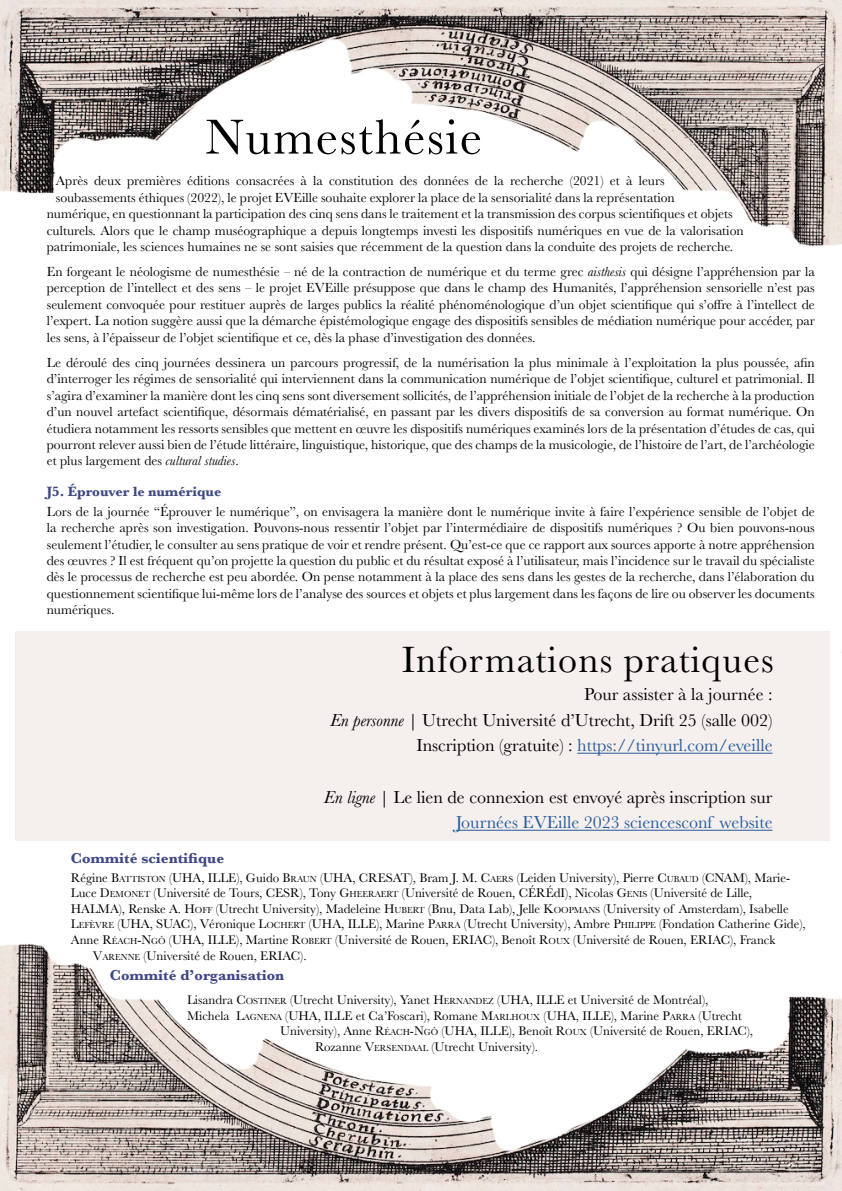
<style>
.page{position:relative;width:842px;height:1191px;background:#fff}
.page>*{position:absolute;margin:0;border:0;box-sizing:border-box;transform-origin:0 0}
.t1{font:51px "Baskerville";letter-spacing:.03em;color:#000}
.t2{font:38px "Baskerville";letter-spacing:.03em;color:#000}
.t3{font:18px/25.7px "Baskerville";color:#000;text-align:right}
.t4{font:700 15px "Baskerville";color:#3f4884}
.t5{font:700 14px "Baskerville";color:#3f4884}
.t6{font:13.7px/16.4px "Baskerville";color:#000;text-align:justify}
.t7{font:13px "Baskerville";color:#000}
.s1{font-size:12px}
.s2{font-style:italic}
.s3{color:#275b9b}
.s4{font-style:inherit}
.s5{font-size:9.1px}
</style>
<div class="page">
<img style="left:0;top:0;width:842px;height:247px">
<img style="left:0;top:631px;width:842px;height:559px">
<div style="left:15px;top:631px;width:814px;height:209px;background:#f5efed"></div>
<hr style="left:577px;top:752px;width:195px;height:1px;background:#275b9b">
<hr style="left:456px;top:829px;width:316px;height:1px;background:#275b9b">
<h1 class="t1" style="left:205px;top:104px;width:278px">Numesthésie</h1>
<p class="t6" style="left:56px;top:173px;width:610px">Après deux premières éditions consacrées à la constitution des données de la recherche (2021) et à leurs</p>
<p class="t6" style="left:56px;top:189px;width:621px">soubassements éthiques (2022), le projet EVEille souhaite explorer la place de la sensorialité dans la représentation</p>
<p class="t6" style="left:47px;top:206px;width:687px">numérique, en questionnant la participation des cinq sens dans le traitement et la transmission des corpus scientifiques et objets</p>
<p class="t6" style="left:47px;top:222px;width:699px">culturels. Alors que le champ muséographique a depuis longtemps investi les dispositifs numériques en vue de la valorisation</p>
<p class="t6" style="left:47px;top:239px;width:688px">patrimoniale, les sciences humaines ne se sont saisies que récemment de la question dans la conduite des projets de recherche.</p>
<p class="t6" style="left:47px;top:263px;width:770px">En forgeant le néologisme de numesthésie <span class="s1">–</span> né de la contraction de numérique et du terme grec <span class="s2">aisthesis</span> qui désigne l’appréhension par la perception de l’intellect et des sens <span class="s1">–</span> le projet EVEille présuppose que dans le champ des Humanités, l’appréhension sensorielle n’est pas seulement convoquée pour restituer auprès de larges publics la réalité phénoménologique d’un objet scientifique qui s’offre à l’intellect de l’expert. La notion suggère aussi que la démarche épistémologique engage des dispositifs sensibles de médiation numérique pour accéder, par les sens, à l’épaisseur de l’objet scientifique et ce, dès la phase d’investigation des données.</p>
<p class="t6" style="left:47px;top:354px;width:770px">Le déroulé des cinq journées dessinera un parcours progressif, de la numérisation la plus minimale à l’exploitation la plus poussée, afin d’interroger les régimes de sensorialité qui interviennent dans la communication numérique de l’objet scientifique, culturel et patrimonial. Il s’agira d’examiner la manière dont les cinq sens sont diversement sollicités, de l’appréhension initiale de l’objet de la recherche à la production d’un nouvel artefact scientifique, désormais dématérialisé, en passant par les divers dispositifs de sa conversion au format numérique. On étudiera notamment les ressorts sensibles que mettent en œuvre les dispositifs numériques examinés lors de la présentation d’études de cas, qui pourront relever aussi bien de l’étude littéraire, linguistique, historique, que des champs de la musicologie, de l’histoire de l’art, de l’archéologie et plus largement des <span class="s2">cultural studies</span>.</p>
<p class="t5" style="left:47px;top:482px;width:176px">J5. Éprouver le numérique</p>
<p class="t6" style="left:47px;top:503px;width:770px">Lors de la journée “Éprouver le numérique”, on envisagera la manière dont le numérique invite à faire l’expérience sensible de l’objet de la recherche après son investigation. Pouvons-nous ressentir l’objet par l’intermédiaire de dispositifs numériques ? Ou bien pouvons-nous seulement l’étudier, le consulter au sens pratique de voir et rendre présent. Qu’est-ce que ce rapport aux sources apporte à notre appréhension des œuvres ? Il est fréquent qu’on projette la question du public et du résultat exposé à l’utilisateur, mais l’incidence sur le travail du spécialiste dès le processus de recherche est peu abordée. On pense notamment à la place des sens dans les gestes de la recherche, dans l’élaboration du questionnement scientifique lui-même lors de l’analyse des sources et objets et plus largement dans les façons de lire ou observer les documents numériques.</p>
<h2 class="t2" style="left:402px;top:635px;width:374px">Informations pratiques</h2>
<h3 class="t3" style="left:330px;top:681px;width:444px">Pour assister à la journée :<br><span class="s2">En personne</span> | Utrecht Université d’Utrecht, Drift 25 (salle 002)<br>Inscription (gratuite) : <span class="s3">https://tinyurl.com/eveille</span></h3>
<h3 class="t3" style="left:324px;top:784px;width:450px"><span class="s2">En ligne</span> | Le lien de connexion est envoyé après inscription sur<br><span class="s3">Journées EVEille 2023 sciencesconf website</span></h3>
<p class="t4" style="left:71px;top:847px;width:155px">Commité scientifique</p>
<p class="t7" style="left:71px;top:869px;width:721px">Régine <span class="s4">B</span><span class="s5">ATTISTON</span> (UHA, ILLE), Guido <span class="s4">B</span><span class="s5">RAUN</span> (UHA, CRESAT), Bram J. M. <span class="s4">C</span> <span class="s5">AERS</span> (Leiden University), Pierre <span class="s4">C</span> <span class="s5">UBAUD</span> (CNAM), Marie-</p>
<p class="t7" style="left:71px;top:884px;width:683px">Luce <span class="s4">D</span><span class="s5">EMONET</span> (Université de Tours, CESR), Tony <span class="s4">G</span><span class="s5">HEERAERT</span> (Université de Rouen, CÉRÉdI), Nicolas <span class="s4">G</span><span class="s5">ENIS</span> (Université de Lille,</p>
<p class="t7" style="left:71px;top:900px;width:719px">HALMA), Renske A. <span class="s4">H</span><span class="s5">OFF</span> (Utrecht University), Madeleine <span class="s4">H</span><span class="s5">UBERT</span> (Bnu, Data Lab), Jelle <span class="s4">K</span><span class="s5">OOPMANS</span> (University of Amsterdam), Isabelle</p>
<p class="t7" style="left:71px;top:915px;width:736px"><span class="s4">L</span><span class="s5">EFÈVRE</span> (UHA, SUAC), Véronique <span class="s4">L</span><span class="s5">OCHERT</span> (UHA, ILLE), Marine <span class="s4">P</span><span class="s5">ARRA</span> (Utrecht University), Ambre <span class="s4">P</span><span class="s5">HILIPPE</span> (Fondation Catherine Gide),</p>
<p class="t7" style="left:71px;top:931px;width:706px">Anne <span class="s4">R</span><span class="s5">ÉACH</span><span class="s4">-N</span><span class="s5">GÔ</span> (UHA, ILLE), Martine <span class="s4">R</span><span class="s5">OBERT</span> (Université de Rouen, ERIAC), Benoît <span class="s4">R</span><span class="s5">OUX</span> (Université de Rouen, ERIAC), Franck</p>
<p class="t7" style="left:93px;top:947px;width:215px"><span class="s4">V</span><span class="s5">ARENNE</span> (Université de Rouen, ERIAC).</p>
<p class="t4" style="left:110px;top:965px;width:176px">Commité d’organisation</p>
<p class="t7" style="left:187px;top:991px;width:523px">Lisandra <span class="s4">C</span> <span class="s5">OSTINER</span> (Utrecht University), Yanet <span class="s4">H</span><span class="s5">ERNANDEZ</span> (UHA, ILLE et Université de Montréal),</p>
<p class="t7" style="left:187px;top:1007px;width:556px">Michela <span class="s4">L</span><span class="s5">AGNENA</span> (UHA, ILLE et Ca’Foscari), Romane <span class="s4">M</span><span class="s5">ARLHOUX</span> (UHA, ILLE), Marine <span class="s4">P</span><span class="s5">ARRA</span> (Utrecht</p>
<p class="t7" style="left:280px;top:1023px;width:475px">University), Anne <span class="s4">R</span><span class="s5">ÉACH</span><span class="s4">-N</span><span class="s5">GÔ</span> (UHA, ILLE), Benoît <span class="s4">R</span><span class="s5">OUX</span> (Université de Rouen, ERIAC),</p>
<p class="t7" style="left:315px;top:1038px;width:225px">Rozanne <span class="s4">V</span><span class="s5">ERSENDAAL</span> (Utrecht University).</p>
</div>
